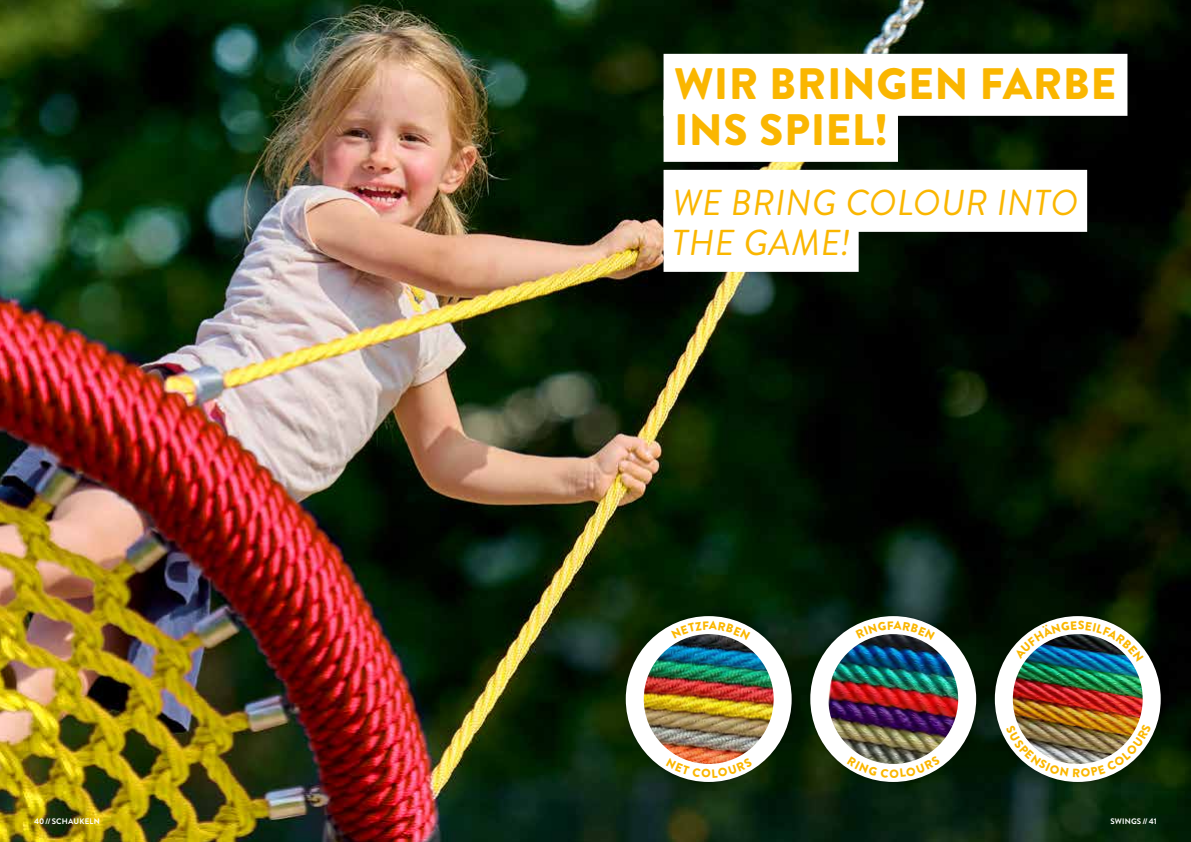
<style>
.page{position:relative;width:1191px;height:842px;background:#fff}
.page>*{position:absolute;margin:0;border:0;box-sizing:border-box;transform-origin:0 0}
.t1{font:900 44px/46px "Brandon Text";letter-spacing:.02em;color:#fab600}
.t2{font:italic 36px/40px "Brandon Text";letter-spacing:.02em;color:#fab600}
.t3{font:700 8px "Brandon Text";letter-spacing:.02em;color:#fff}
</style>
<div class="page">
<img style="left:0;top:0;width:1191px;height:842px">
<div style="left:992px;top:613px;width:171px;height:171px;background:#000;opacity:.3"></div>
<img style="left:1003px;top:625px;width:148px;height:148px;border-radius:74px">
<div style="left:994px;top:616px;width:166px;height:166px;border:18px solid #fff;border-radius:50%"></div>
<div style="left:623px;top:613px;width:171px;height:171px;background:#000;opacity:.3"></div>
<img style="left:635px;top:625px;width:147px;height:148px;border-radius:74px">
<div style="left:626px;top:616px;width:165px;height:166px;border:18px solid #fff;border-radius:50%"></div>
<div style="left:807px;top:613px;width:171px;height:171px;background:#000;opacity:.3"></div>
<img style="left:819px;top:627px;width:148px;height:146px">
<div style="left:810px;top:616px;width:166px;height:166px;border:18px solid #fff;border-radius:50%"></div>
<div style="left:663px;top:54px;width:464px;height:62px;background:#fff"></div>
<div style="left:663px;top:100px;width:235px;height:62px;background:#fff"></div>
<div style="left:663px;top:170px;width:424px;height:62px;background:#fff"></div>
<div style="left:663px;top:210px;width:195px;height:62px;background:#fff"></div>
<img style="left:1014px;top:621px;width:129px;height:41px">
<img style="left:1006px;top:723px;width:145px;height:54px">
<svg style="left:671px;top:621px;width:79px;height:19px"></svg>
<svg style="left:666px;top:758px;width:86px;height:20px"></svg>
<svg style="left:847px;top:756px;width:93px;height:22px"></svg>
<svg style="left:855px;top:621px;width:80px;height:19px"></svg>
<p class="t1" style="left:674px;top:60px;width:443px">WIR BRINGEN FARBE<br>INS SPIEL!</p>
<p class="t2" style="left:671px;top:181px;width:408px">WE BRING COLOUR INTO<br>THE GAME!</p>
<p class="t3" style="left:34px;top:815px;width:67px">40//SCHAUKELN</p>
<p class="t3" style="left:1110px;top:815px;width:48px">SWINGS //41</p>
</div>
